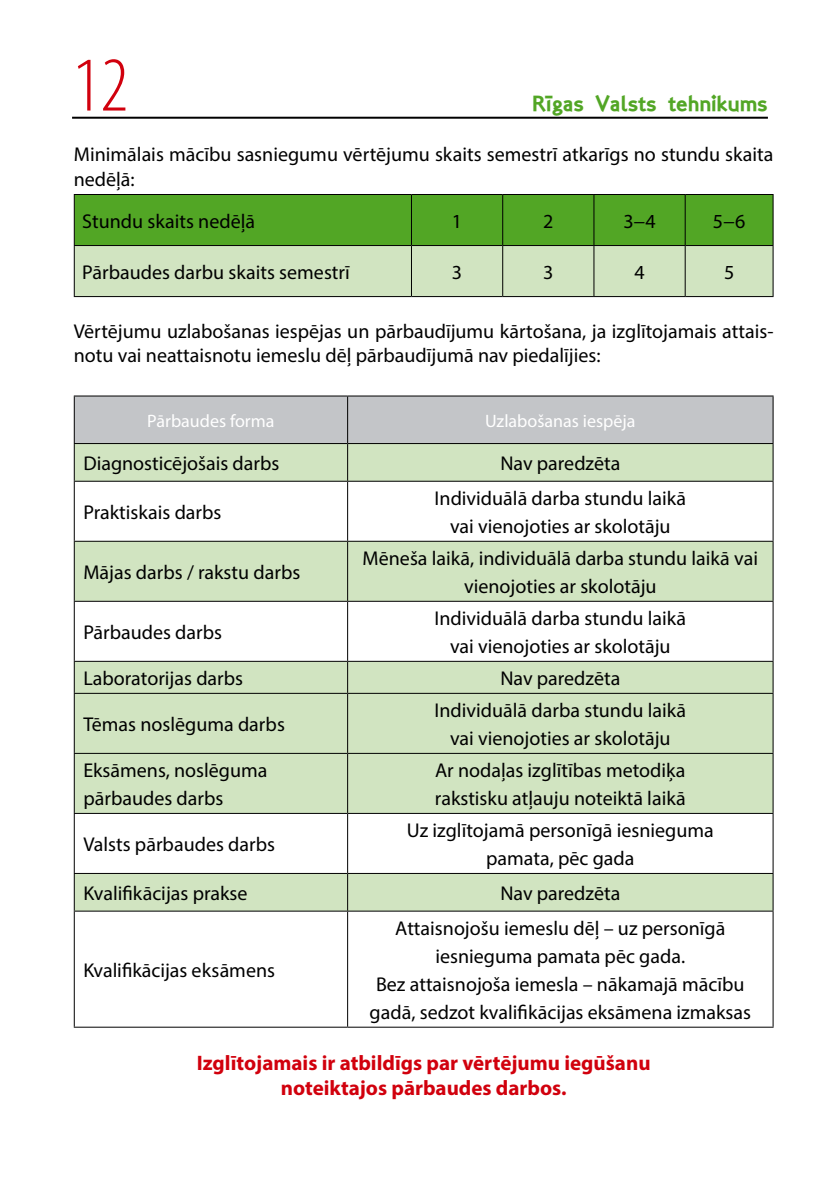
<style>
.page{position:relative;width:840px;height:1191px;background:#fff}
.page>*{position:absolute;margin:0;border:0;box-sizing:border-box;transform-origin:0 0}
.t1{font:300 condensed 78px "Myriad Pro";color:#d1000d}
.t2{font:22px "London Two";color:#52a625}
.t3{font:700 21px/25.2px "Myriad Pro";color:#d1000d;text-align:center}
.t4{font:20px/28px "Myriad Pro";color:#000;text-align:center}
.t5{font:18px "Myriad Pro";color:#fff}
</style>
<div class="page">
<hr style="left:72px;top:117px;width:695px;height:2px;background:#000">
<svg style="left:75px;top:195px;width:697px;height:101px;background:#91c472"></svg>
<hr style="left:74px;top:194px;width:337px;height:1px;background:#000">
<hr style="left:74px;top:195px;width:1px;height:50px;background:#000">
<hr style="left:411px;top:194px;width:91px;height:1px;background:#000">
<hr style="left:411px;top:195px;width:1px;height:50px;background:#000">
<hr style="left:502px;top:194px;width:91px;height:1px;background:#000">
<hr style="left:502px;top:195px;width:1px;height:50px;background:#000">
<hr style="left:593px;top:194px;width:91px;height:1px;background:#000">
<hr style="left:593px;top:195px;width:1px;height:50px;background:#000">
<hr style="left:684px;top:194px;width:89px;height:1px;background:#000">
<hr style="left:684px;top:195px;width:1px;height:50px;background:#000">
<hr style="left:772px;top:195px;width:1px;height:50px;background:#000">
<hr style="left:74px;top:245px;width:337px;height:1px;background:#000">
<hr style="left:411px;top:245px;width:91px;height:1px;background:#000">
<hr style="left:502px;top:245px;width:91px;height:1px;background:#000">
<hr style="left:593px;top:245px;width:91px;height:1px;background:#000">
<hr style="left:684px;top:245px;width:89px;height:1px;background:#000">
<hr style="left:74px;top:246px;width:1px;height:50px;background:#000">
<hr style="left:411px;top:246px;width:1px;height:50px;background:#000">
<hr style="left:502px;top:246px;width:1px;height:50px;background:#000">
<hr style="left:593px;top:246px;width:1px;height:50px;background:#000">
<hr style="left:684px;top:246px;width:1px;height:50px;background:#000">
<hr style="left:772px;top:246px;width:1px;height:50px;background:#000">
<hr style="left:74px;top:296px;width:337px;height:1px;background:#000">
<hr style="left:411px;top:296px;width:91px;height:1px;background:#000">
<hr style="left:502px;top:296px;width:91px;height:1px;background:#000">
<hr style="left:593px;top:296px;width:91px;height:1px;background:#000">
<hr style="left:684px;top:296px;width:89px;height:1px;background:#000">
<div style="left:75px;top:396px;width:697px;height:47px;background:#c3c5c8"></div>
<svg style="left:75px;top:444px;width:697px;height:157px;fill:#d1e4c1"></svg>
<svg style="left:75px;top:602px;width:697px;height:424px"></svg>
<hr style="left:74px;top:395px;width:273px;height:1px;background:#000">
<hr style="left:74px;top:396px;width:1px;height:47px;background:#000">
<hr style="left:347px;top:395px;width:426px;height:1px;background:#000">
<hr style="left:347px;top:396px;width:1px;height:47px;background:#000">
<hr style="left:772px;top:396px;width:1px;height:47px;background:#000">
<hr style="left:74px;top:443px;width:273px;height:1px;background:#000">
<hr style="left:347px;top:443px;width:426px;height:1px;background:#000">
<hr style="left:74px;top:444px;width:1px;height:37px;background:#000">
<hr style="left:347px;top:444px;width:1px;height:37px;background:#000">
<hr style="left:772px;top:444px;width:1px;height:37px;background:#000">
<hr style="left:74px;top:481px;width:273px;height:1px;background:#000">
<hr style="left:74px;top:482px;width:1px;height:59px;background:#000">
<hr style="left:347px;top:481px;width:426px;height:1px;background:#000">
<hr style="left:347px;top:482px;width:1px;height:59px;background:#000">
<hr style="left:772px;top:482px;width:1px;height:59px;background:#000">
<hr style="left:74px;top:541px;width:273px;height:1px;background:#000">
<hr style="left:74px;top:542px;width:1px;height:59px;background:#000">
<hr style="left:347px;top:541px;width:426px;height:1px;background:#000">
<hr style="left:347px;top:542px;width:1px;height:59px;background:#000">
<hr style="left:772px;top:542px;width:1px;height:59px;background:#000">
<hr style="left:74px;top:601px;width:273px;height:1px;background:#000">
<hr style="left:74px;top:602px;width:1px;height:59px;background:#000">
<hr style="left:347px;top:601px;width:426px;height:1px;background:#000">
<hr style="left:347px;top:602px;width:1px;height:59px;background:#000">
<hr style="left:772px;top:602px;width:1px;height:59px;background:#000">
<hr style="left:74px;top:661px;width:273px;height:1px;background:#000">
<hr style="left:74px;top:662px;width:1px;height:31px;background:#000">
<hr style="left:347px;top:661px;width:426px;height:1px;background:#000">
<hr style="left:347px;top:662px;width:1px;height:31px;background:#000">
<hr style="left:772px;top:662px;width:1px;height:31px;background:#000">
<hr style="left:74px;top:693px;width:273px;height:1px;background:#000">
<hr style="left:74px;top:694px;width:1px;height:59px;background:#000">
<hr style="left:347px;top:693px;width:426px;height:1px;background:#000">
<hr style="left:347px;top:694px;width:1px;height:59px;background:#000">
<hr style="left:772px;top:694px;width:1px;height:59px;background:#000">
<hr style="left:74px;top:753px;width:273px;height:1px;background:#000">
<hr style="left:74px;top:754px;width:1px;height:59px;background:#000">
<hr style="left:347px;top:753px;width:426px;height:1px;background:#000">
<hr style="left:347px;top:754px;width:1px;height:59px;background:#000">
<hr style="left:772px;top:754px;width:1px;height:59px;background:#000">
<hr style="left:74px;top:813px;width:273px;height:1px;background:#000">
<hr style="left:74px;top:814px;width:1px;height:59px;background:#000">
<hr style="left:347px;top:813px;width:426px;height:1px;background:#000">
<hr style="left:347px;top:814px;width:1px;height:59px;background:#000">
<hr style="left:772px;top:814px;width:1px;height:59px;background:#000">
<hr style="left:74px;top:873px;width:273px;height:1px;background:#000">
<hr style="left:74px;top:874px;width:1px;height:36px;background:#000">
<hr style="left:347px;top:873px;width:426px;height:1px;background:#000">
<hr style="left:347px;top:874px;width:1px;height:36px;background:#000">
<hr style="left:772px;top:874px;width:1px;height:36px;background:#000">
<hr style="left:74px;top:910px;width:273px;height:1px;background:#000">
<hr style="left:74px;top:911px;width:1px;height:115px;background:#000">
<hr style="left:347px;top:910px;width:426px;height:1px;background:#000">
<hr style="left:347px;top:911px;width:1px;height:115px;background:#000">
<hr style="left:772px;top:911px;width:1px;height:115px;background:#000">
<hr style="left:74px;top:1026px;width:273px;height:1px;background:#000">
<hr style="left:347px;top:1026px;width:426px;height:1px;background:#000">
<h1 class="t1" style="left:72px;top:43px;width:58px">12</h1>
<p class="t2" style="left:531px;top:89px;width:237px">Rīgas Valsts tehnikums</p>
<p class="t4" style="left:74px;top:141px;width:701px;line-height:25.2px;text-align:left">Minimālais mācību sasniegumu vērtējumu skaits semestrī atkarīgs no stundu skaita nedēļā:</p>
<p class="t4" style="left:82px;top:206px;width:174px">Stundu skaits nedēļā</p>
<p class="t4" style="left:451px;top:206px;width:12px">1</p>
<p class="t4" style="left:543px;top:206px;width:12px">2</p>
<p class="t4" style="left:623px;top:206px;width:34px">3−4</p>
<p class="t4" style="left:712px;top:206px;width:34px">5−6</p>
<p class="t4" style="left:82px;top:257px;width:269px">Pārbaudes darbu skaits semestrī</p>
<p class="t4" style="left:451px;top:257px;width:12px">3</p>
<p class="t4" style="left:543px;top:257px;width:12px">3</p>
<p class="t4" style="left:634px;top:257px;width:12px">4</p>
<p class="t4" style="left:723px;top:257px;width:12px">5</p>
<p class="t4" style="left:74px;top:319px;width:700px;line-height:24px;text-align:left">Vērtējumu uzlabošanas iespējas un pārbaudījumu kārtošana, ja izglītojamais attais&shy;notu vai neattaisnotu iemeslu dēļ pārbaudījumā nav piedalījies:</p>
<p class="t5" style="left:147px;top:409px;width:129px">Pārbaudes forma</p>
<p class="t5" style="left:485px;top:409px;width:152px">Uzlabošanas iespēja</p>
<p class="t4" style="left:83px;top:449px;width:197px">Diagnosticējošais darbs</p>
<p class="t4" style="left:500px;top:449px;width:121px">Nav paredzēta</p>
<p class="t4" style="left:83px;top:498px;width:140px">Praktiskais darbs</p>
<p class="t4" style="left:434px;top:484px;width:253px">Individuālā darba stundu laikā vai vienojoties ar skolotāju</p>
<p class="t4" style="left:83px;top:558px;width:218px">Mājas darbs / rakstu darbs</p>
<p class="t4" style="left:83px;top:618px;width:140px">Pārbaudes darbs</p>
<p class="t4" style="left:362px;top:544px;width:397px">Mēneša laikā, individuālā darba stundu laikā vai vienojoties ar skolotāju</p>
<p class="t4" style="left:434px;top:604px;width:253px">Individuālā darba stundu laikā vai vienojoties ar skolotāju</p>
<p class="t4" style="left:83px;top:664px;width:161px">Laboratorijas darbs</p>
<p class="t4" style="left:500px;top:664px;width:121px">Nav paredzēta</p>
<p class="t4" style="left:83px;top:710px;width:203px">Tēmas noslēguma darbs</p>
<p class="t4" style="left:434px;top:696px;width:253px">Individuālā darba stundu laikā vai vienojoties ar skolotāju</p>
<p class="t4" style="left:83px;top:756px;width:185px;text-align:left">Eksāmens, noslēguma pārbaudes darbs</p>
<p class="t4" style="left:434px;top:756px;width:252px;text-align:left">Ar nodaļas izglītības metodiķa rakstisku atļauju noteiktā laikā</p>
<p class="t4" style="left:83px;top:830px;width:193px">Valsts pārbaudes darbs</p>
<p class="t4" style="left:406px;top:816px;width:308px">Uz izglītojamā personīgā iesnieguma pamata, pēc gada</p>
<p class="t4" style="left:83px;top:878px;width:166px">Kvalifikācijas prakse</p>
<p class="t4" style="left:500px;top:878px;width:121px">Nav paredzēta</p>
<p class="t4" style="left:369px;top:913px;width:383px">Attaisnojošu iemeslu dēļ – uz personīgā iesnieguma pamata pēc gada.<br>Bez attaisnojoša iemesla – nākamajā mācību gadā, sedzot kvalifikācijas eksāmena izmaksas</p>
<p class="t3" style="left:197px;top:1049px;width:455px">Izglītojamais ir atbildīgs par vērtējumu iegūšanu noteiktajos pārbaudes darbos.</p>
<p class="t4" style="left:83px;top:955px;width:193px">Kvalifikācijas eksāmens</p>
</div>
